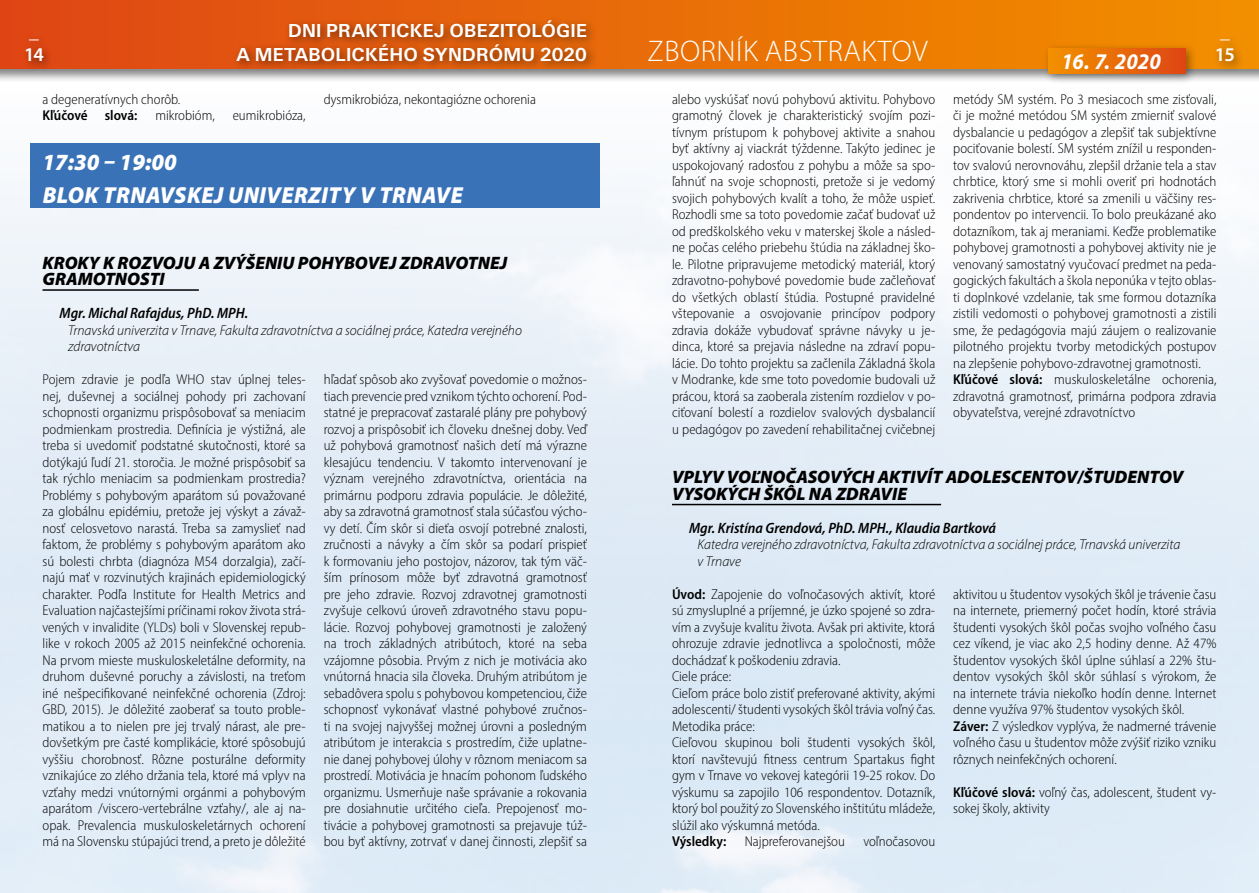
<style>
.page{position:relative;width:1259px;height:893px;background:#fff}
.page>*{position:absolute;margin:0;border:0;box-sizing:border-box;transform-origin:0 0}
.t1{font:300 30px "Myriad Pro";letter-spacing:.02em;color:#fff}
.t2{font:italic 900 23.25px/33px "Myriad Pro";letter-spacing:.02em;color:#fff}
.t3{font:italic 700 semi-condensed 22.5px "Myriad Pro";color:#fff}
.t4{font:700 19.5px/23.4px "U001 DOT";letter-spacing:.04em;color:#fff;text-align:right}
.t5{font:600 19.5px/23.4px "Myriad Pro";color:#fff}
.t6{font:italic 900 18px/16.5px "Myriad Pro";color:#000}
.t7{font:italic 600 semi-condensed 15px "Myriad Pro";color:#000}
.t8{font:300 semi-condensed 14.25px/16.5px "Myriad Pro";color:#000}
.t9{font:italic 300 14.25px/16.5px "Myriad Pro";color:#000}
.t10{font:600 semi-condensed 14.25px "Myriad Pro";color:#000}
.s1{font-weight:600}
</style>
<div class="page">
<img style="left:0;top:143px;width:1259px;height:750px">
<div style="left:0;top:0;width:1259px;height:82px;background:#000;opacity:.5"></div>
<div style="left:0;top:0;width:1259px;height:68px;background:linear-gradient(to right,#de4615,#f29000)"></div>
<div style="left:231px;top:15px;width:367px;height:56px;background:#000;opacity:.5"></div>
<div style="left:21px;top:34px;width:33px;height:38px;background:#000;opacity:.5"></div>
<div style="left:1211px;top:34px;width:33px;height:38px;background:#000;opacity:.5"></div>
<hr style="left:672px;top:504px;width:269px;height:1px;background:#000">
<div style="left:30px;top:144px;width:570px;height:64px;background:#3a72b8"></div>
<hr style="left:43px;top:289px;width:156px;height:2px;background:#000">
<div style="left:1043px;top:42px;width:154px;height:43px;background:#000;opacity:.4"></div>
<div style="left:1049px;top:48px;width:136px;height:26px;background:linear-gradient(to right,#f39100,#de4715)"></div>
<h3 class="t4" style="left:236px;top:19px;width:352px">DNI PRAKTICKEJ OBEZITOLÓGIE<br>A METABOLICKÉHO SYNDRÓMU 2020</h3>
<h1 class="t1" style="left:647px;top:33px;width:282px">ZBORNÍK ABSTRAKTOV</h1>
<h3 class="t5" style="left:24px;top:19px;width:22px">_<br>14</h3>
<h3 class="t5" style="left:1220px;top:19px;width:11px">_</h3>
<h3 class="t5" style="left:1215px;top:42px;width:22px">15</h3>
<h3 class="t3" style="left:1061px;top:47px;width:101px">16. 7. 2020</h3>
<p class="t8" style="left:43px;top:90px;width:265px">a degeneratívnych chorôb.<br><span class="s1">Kľúčové slová:</span> mikrobióm, eumikrobióza,</p>
<p class="t8" style="left:324px;top:90px;width:214px">dysmikrobióza, nekontagiózne ochorenia</p>
<h2 class="t2" style="left:43px;top:144px;width:422px">17:30 – 19:00<br>BLOK TRNAVSKEJ UNIVERZITY V TRNAVE</h2>
<p class="t6" style="left:43px;top:253px;width:466px">KROKY K ROZVOJU A ZVÝŠENIU POHYBOVEJ ZDRAVOTNEJ<br>GRAMOTNOSTI</p>
<p class="t7" style="left:60px;top:304px;width:190px">Mgr. Michal Rafajdus, PhD. MPH.</p>
<p class="t9" style="left:68px;top:321px;width:455px">Trnavská univerzita v Trnave, Fakulta zdravotníctva a sociálnej práce, Katedra verejného zdravotníctva</p>
<p class="t8" style="left:43px;top:371px;width:265px;text-align:justify">Pojem zdravie je podľa WHO stav úplnej teles&shy;nej, duševnej a sociálnej pohody pri zachovaní schopnosti organizmu prispôsobovať sa meniacim podmienkam prostredia. Definícia je výstižná, ale treba si uvedomiť podstatné skutočnosti, ktoré sa dotýkajú ľudí 21. storočia. Je možné prispôsobiť sa tak rýchlo meniacim sa podmienkam prostredia?<br>Problémy s pohybovým aparátom sú považované za globálnu epidémiu, pretože jej výskyt a závaž&shy;nosť celosvetovo narastá. Treba sa zamyslieť nad faktom, že problémy s pohybovým aparátom ako sú bolesti chrbta (diagnóza M54 dorzalgia), začí&shy;najú mať v rozvinutých krajinách epidemiologický charakter. Podľa Institute for Health Metrics and Evaluation najčastejšími príčinami rokov života strá&shy;vených v invalidite (YLDs) boli v Slovenskej repub&shy;like v rokoch 2005 až 2015 neinfekčné ochorenia.<br>Na prvom mieste muskuloskeletálne deformity, na druhom duševné poruchy a závislosti, na treťom iné nešpecifikované neinfekčné ochorenia (Zdroj:<br>GBD, 2015). Je dôležité zaoberať sa touto proble&shy;matikou a to nielen pre jej trvalý nárast, ale pre&shy;dovšetkým pre časté komplikácie, ktoré spôsobujú vyššiu chorobnosť. Rôzne posturálne deformity vznikajúce zo zlého držania tela, ktoré má vplyv na vzťahy medzi vnútornými orgánmi a pohybovým aparátom /viscero-vertebrálne vzťahy/, ale aj na&shy;opak. Prevalencia muskuloskeletárnych ochorení má na Slovensku stúpajúci trend, a preto je dôležité</p>
<p class="t8" style="left:324px;top:371px;width:265px;text-align:justify">hľadať spôsob ako zvyšovať povedomie o možnos&shy;tiach prevencie pred vznikom týchto ochorení. Pod&shy;statné je prepracovať zastaralé plány pre pohybový rozvoj a prispôsobiť ich človeku dnešnej doby. Veď už pohybová gramotnosť našich detí má výrazne klesajúcu tendenciu. V takomto intervenovaní je význam verejného zdravotníctva, orientácia na primárnu podporu zdravia populácie. Je dôležité, aby sa zdravotná gramotnosť stala súčasťou výcho&shy;vy detí. Čím skôr si dieťa osvojí potrebné znalosti, zručnosti a návyky a čím skôr sa podarí prispieť k formovaniu jeho postojov, názorov, tak tým väč&shy;ším prínosom môže byť zdravotná gramotnosť pre jeho zdravie. Rozvoj zdravotnej gramotnosti zvyšuje celkovú úroveň zdravotného stavu popu&shy;lácie. Rozvoj pohybovej gramotnosti je založený na troch základných atribútoch, ktoré na seba vzájomne pôsobia. Prvým z nich je motivácia ako vnútorná hnacia sila človeka. Druhým atribútom je sebadôvera spolu s pohybovou kompetenciou, čiže schopnosť vykonávať vlastné pohybové zručnos&shy;ti na svojej najvyššej možnej úrovni a posledným atribútom je interakcia s prostredím, čiže uplatne&shy;nie danej pohybovej úlohy v rôznom meniacom sa prostredí. Motivácia je hnacím pohonom ľudského organizmu. Usmerňuje naše správanie a rokovania pre dosiahnutie určitého cieľa. Prepojenosť mo&shy;tivácie a pohybovej gramotnosti sa prejavuje túž&shy;bou byť aktívny, zotrvať v danej činnosti, zlepšiť sa</p>
<p class="t8" style="left:672px;top:90px;width:265px;text-align:justify">alebo vyskúšať novú pohybovú aktivitu. Pohybovo gramotný človek je charakteristický svojím pozi&shy;tívnym prístupom k pohybovej aktivite a snahou byť aktívny aj viackrát týždenne. Takýto jedinec je uspokojovaný radosťou z pohybu a môže sa spo&shy;ľahnúť na svoje schopnosti, pretože si je vedomý svojich pohybových kvalít a toho, že môže uspieť.<br>Rozhodli sme sa toto povedomie začať budovať už od predškolského veku v materskej škole a násled&shy;ne počas celého priebehu štúdia na základnej ško&shy;le. Pilotne pripravujeme metodický materiál, ktorý zdravotno-pohybové povedomie bude začleňovať do všetkých oblastí štúdia. Postupné pravidelné vštepovanie a osvojovanie princípov podpory zdravia dokáže vybudovať správne návyky u je&shy;dinca, ktoré sa prejavia následne na zdraví popu&shy;lácie. Do tohto projektu sa začlenila Základná škola v Modranke, kde sme toto povedomie budovali už prácou, ktorá sa zaoberala zistením rozdielov v po&shy;ciťovaní bolestí a rozdielov svalových dysbalancií u pedagógov po zavedení rehabilitačnej cvičebnej</p>
<p class="t8" style="left:953px;top:90px;width:265px">metódy SM systém. Po 3 mesiacoch sme zisťovali, či je možné metódou SM systém zmierniť svalové dysbalancie u pedagógov a zlepšiť tak subjektívne pociťovanie bolestí. SM systém znížil u responden&shy;tov svalovú nerovnováhu, zlepšil držanie tela a stav chrbtice, ktorý sme si mohli overiť pri hodnotách zakrivenia chrbtice, ktoré sa zmenili u väčšiny res&shy;pondentov po intervencii. To bolo preukázané ako dotazníkom, tak aj meraniami. Keďže problematike pohybovej gramotnosti a pohybovej aktivity nie je venovaný samostatný vyučovací predmet na peda&shy;gogických fakultách a škola neponúka v tejto oblas&shy;ti doplnkové vzdelanie, tak sme formou dotazníka zistili vedomosti o pohybovej gramotnosti a zistili sme, že pedagógovia majú záujem o realizovanie pilotného projektu tvorby metodických postupov na zlepšenie pohybovo-zdravotnej gramotnosti.<br><span class="s1">Kľúčové slová:</span> muskuloskeletálne ochorenia, zdravotná gramotnosť, primárna podpora zdravia obyvateľstva, verejné zdravotníctvo</p>
<p class="t6" style="left:672px;top:468px;width:513px">VPLYV VOĽNOČASOVÝCH AKTIVÍT ADOLESCENTOV/ŠTUDENTOV<br>VYSOKÝCH ŠKÔL NA ZDRAVIE</p>
<p class="t7" style="left:689px;top:518px;width:309px">Mgr. Kristína Grendová, PhD. MPH., Klaudia Bartková</p>
<p class="t9" style="left:697px;top:536px;width:484px">Katedra verejného zdravotníctva, Fakulta zdravotníctva a sociálnej práce, Trnavská univerzita v Trnave</p>
<p class="t8" style="left:672px;top:585px;width:265px"><span class="s1">Úvod:</span> Zapojenie do voľnočasových aktivít, ktoré sú zmysluplné a príjemné, je úzko spojené so zdra&shy;vím a zvyšuje kvalitu života. Avšak pri aktivite, ktorá ohrozuje zdravie jednotlivca a spoločnosti, môže dochádzať k poškodeniu zdravia.<br>Ciele práce:<br>Cieľom práce bolo zistiť preferované aktivity, akými adolescenti/ študenti vysokých škôl trávia voľný čas.<br>Metodika práce:<br>Cieľovou skupinou boli študenti vysokých škôl, ktorí navštevujú fitness centrum Spartakus fight gym v Trnave vo vekovej kategórii 19-25 rokov. Do výskumu sa zapojilo 106 respondentov. Dotazník, ktorý bol použitý zo Slovenského inštitútu mládeže, slúžil ako výskumná metóda.</p>
<p class="t10" style="left:672px;top:832px;width:56px">Výsledky:</p>
<p class="t8" style="left:744px;top:833px;width:102px">Najpreferovanejšou</p>
<p class="t8" style="left:863px;top:833px;width:73px">voľnočasovou</p>
<p class="t8" style="left:953px;top:585px;width:265px">aktivitou u študentov vysokých škôl je trávenie času na internete, priemerný počet hodín, ktoré strávia študenti vysokých škôl počas svojho voľného času cez víkend, je viac ako 2,5 hodiny denne. Až 47% študentov vysokých škôl úplne súhlasí a 22% štu&shy;dentov vysokých škôl skôr súhlasí s výrokom, že na internete trávia niekoľko hodín denne. Internet denne využíva 97% študentov vysokých škôl.<br><span class="s1">Záver:</span> Z výsledkov vyplýva, že nadmerné trávenie voľného času u študentov môže zvýšiť riziko vzniku rôznych neinfekčných ochorení.</p>
<p class="t8" style="left:953px;top:783px;width:265px"><span class="s1">Kľúčové slová:</span> voľný čas, adolescent, študent vy&shy;sokej školy, aktivity</p>
</div>
